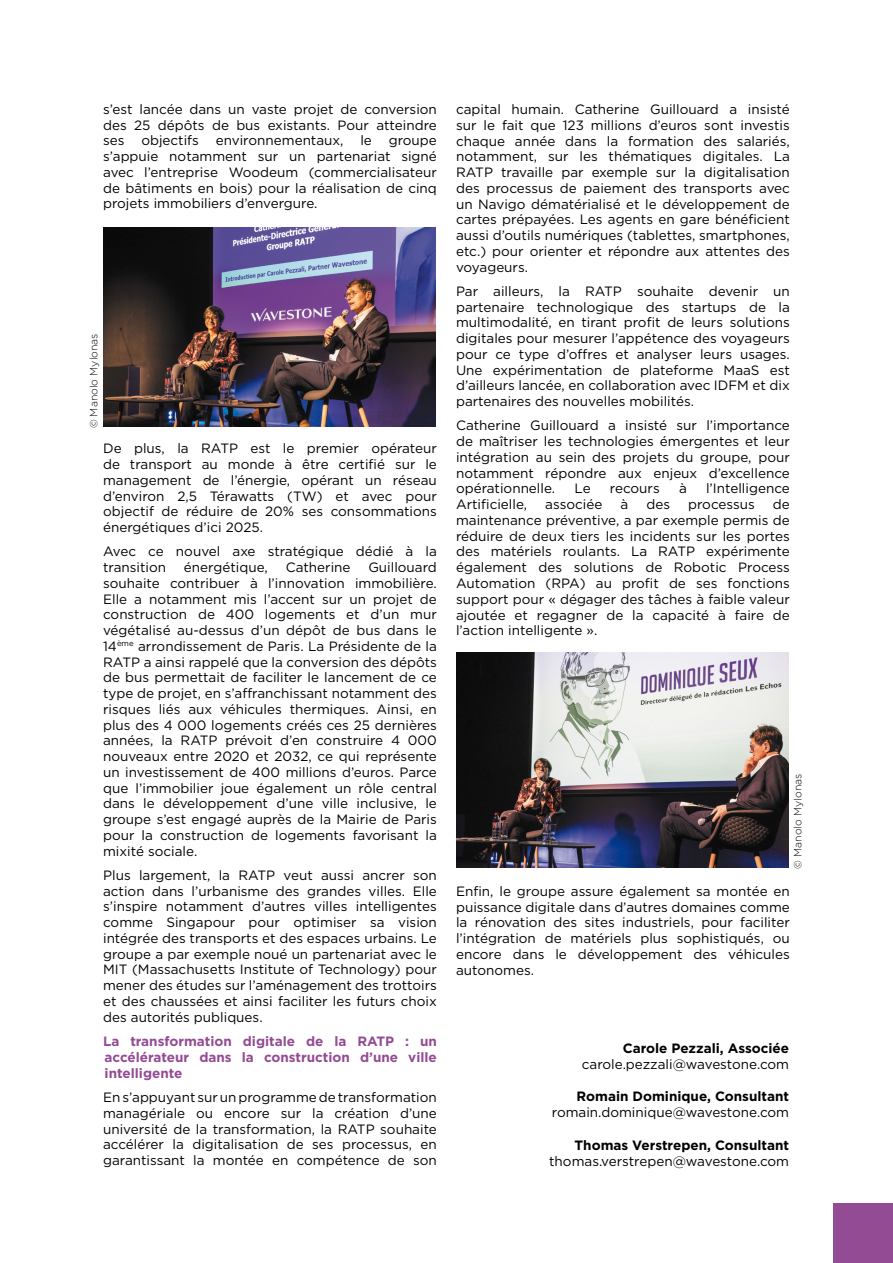
<style>
.page{position:relative;width:893px;height:1263px;background:#fff}
.page>*{position:absolute;margin:0;border:0;box-sizing:border-box;transform-origin:0 0}
.t1{font:13.5px/15.8px "Gotham";color:#000;text-align:justify}
.t2{font:700 13.5px/16px "Gotham";color:#934b94;text-align:justify}
.t3{font:700 13.5px "Gotham";color:#000}
.t4{font:300 10.5px "Gotham";color:#000}
</style>
<div class="page">
<img style="left:457px;top:653px;width:331px;height:214px">
<img style="left:104px;top:228px;width:331px;height:199px">
<div style="left:833px;top:1203px;width:60px;height:60px;background:#934b94"></div>
<p class="t1" style="left:103px;top:101px;width:335px">s’est lancée dans un vaste projet de conversion des 25 dépôts de bus existants. Pour atteindre ses objectifs environnementaux, le groupe s’appuie notamment sur un partenariat signé avec l’entreprise Woodeum (commercialisateur de bâtiments en bois) pour la réalisation de cinq projets immobiliers d’envergure.</p>
<p class="t4" style="left:87px;top:428px;width:96px;rotate:-90deg">© Manolo Mylonas</p>
<p class="t1" style="left:103px;top:440px;width:335px">De plus, la RATP est le premier opérateur de transport au monde à être certifié sur le management de l’énergie, opérant un réseau d’environ 2,5 Térawatts (TW) et avec pour objectif de réduire de 20% ses consommations énergétiques d’ici 2025.</p>
<p class="t1" style="left:103px;top:543px;width:335px">Avec ce nouvel axe stratégique dédié à la transition</p>
<p class="t1" style="left:184px;top:559px;width:85px">énergétique,</p>
<p class="t1" style="left:286px;top:559px;width:66px">Catherine</p>
<p class="t1" style="left:103px;top:559px;width:335px;text-indent:265px">Guillouard souhaite contribuer à l’innovation immobilière.<br>Elle a notamment mis l’accent sur un projet de construction de 400 logements et d’un mur végétalisé au-dessus d’un dépôt de bus dans le 14<sup>ème</sup> arrondissement de Paris. La Présidente de la RATP a ainsi rappelé que la conversion des dépôts de bus permettait de faciliter le lancement de ce type de projet, en s’affranchissant notamment des risques liés aux véhicules thermiques. Ainsi, en plus des 4 000 logements créés ces 25 dernières années, la RATP prévoit d’en construire 4 000 nouveaux entre 2020 et 2032, ce qui représente un investissement de 400 millions d’euros. Parce que l’immobilier joue également un rôle central dans le développement d’une ville inclusive, le groupe s’est engagé auprès de la Mairie de Paris pour la construction de logements favorisant la mixité sociale.</p>
<p class="t1" style="left:103px;top:867px;width:335px">Plus largement, la RATP veut aussi ancrer son action dans l’urbanisme des grandes villes. Elle s’inspire notamment d’autres villes intelligentes comme Singapour pour optimiser sa vision intégrée des transports et des espaces urbains. Le groupe a par exemple noué un partenariat avec le MIT (Massachusetts Institute of Technology) pour mener des études sur l’aménagement des trottoirs et des chaussées et ainsi faciliter les futurs choix des autorités publiques.</p>
<p class="t2" style="left:103px;top:1033px;width:335px">La transformation digitale de la RATP : un accélérateur dans la construction d’une ville intelligente</p>
<p class="t1" style="left:103px;top:1089px;width:335px">En s’appuyant sur un programme de transformation managériale ou encore sur la création d’une université de la transformation, la RATP souhaite accélérer la digitalisation de ses processus, en garantissant la montée en compétence de son</p>
<p class="t1" style="left:456px;top:101px;width:335px">capital humain. Catherine Guillouard a insisté sur le fait que 123 millions d’euros sont investis chaque année dans la formation des salariés, notamment, sur les thématiques digitales. La RATP travaille par exemple sur la digitalisation des processus de paiement des transports avec un Navigo dématérialisé et le développement de cartes prépayées. Les agents en gare bénéficient aussi d’outils numériques (tablettes, smartphones, etc.) pour orienter et répondre aux attentes des voyageurs.</p>
<p class="t1" style="left:456px;top:283px;width:335px">Par ailleurs, la RATP souhaite devenir un partenaire technologique des startups de la multimodalité, en tirant profit de leurs solutions digitales pour mesurer l’appétence des voyageurs pour ce type d’offres et analyser leurs usages.<br>Une expérimentation de plateforme MaaS est d’ailleurs lancée, en collaboration avec IDFM et dix partenaires des nouvelles mobilités.</p>
<p class="t1" style="left:456px;top:417px;width:335px">Catherine Guillouard a insisté sur l’importance de maîtriser les technologies émergentes et leur intégration au sein des projets du groupe, pour notamment répondre aux enjeux d’excellence opérationnelle.</p>
<p class="t1" style="left:574px;top:480px;width:18px">Le</p>
<p class="t1" style="left:610px;top:480px;width:51px">recours</p>
<p class="t1" style="left:679px;top:480px;width:9px">à</p>
<p class="t1" style="left:706px;top:480px;width:85px">l’Intelligence</p>
<p class="t1" style="left:456px;top:496px;width:73px">Artificielle,</p>
<p class="t1" style="left:545px;top:496px;width:59px">associée</p>
<p class="t1" style="left:620px;top:496px;width:9px">à</p>
<p class="t1" style="left:646px;top:496px;width:25px">des</p>
<p class="t1" style="left:688px;top:496px;width:68px">processus</p>
<p class="t1" style="left:456px;top:496px;width:335px;text-indent:317px">de maintenance préventive, a par exemple permis de réduire de deux tiers les incidents sur les portes des matériels roulants. La RATP expérimente également des solutions de Robotic Process Automation (RPA) au profit de ses fonctions support pour « dégager des tâches à faible valeur ajoutée et regagner de la capacité à faire de l’action intelligente ».</p>
<p class="t4" style="left:791px;top:869px;width:96px;rotate:-90deg">© Manolo Mylonas</p>
<p class="t1" style="left:456px;top:883px;width:335px">Enfin, le groupe assure également sa montée en puissance digitale dans d’autres domaines comme la rénovation des sites industriels, pour faciliter l’intégration de matériels plus sophistiqués, ou encore dans le développement des véhicules autonomes.</p>
<p class="t3" style="left:623px;top:1039px;width:168px">Carole Pezzali, Associée</p>
<p class="t1" style="left:582px;top:1056px;width:209px">carole.pezzali@wavestone.com</p>
<p class="t3" style="left:577px;top:1087px;width:214px">Romain Dominique, Consultant</p>
<p class="t1" style="left:552px;top:1104px;width:239px">romain.dominique@wavestone.com</p>
<p class="t3" style="left:575px;top:1136px;width:216px">Thomas Verstrepen, Consultant</p>
<p class="t1" style="left:549px;top:1153px;width:241px">thomas.verstrepen@wavestone.com</p>
</div>
